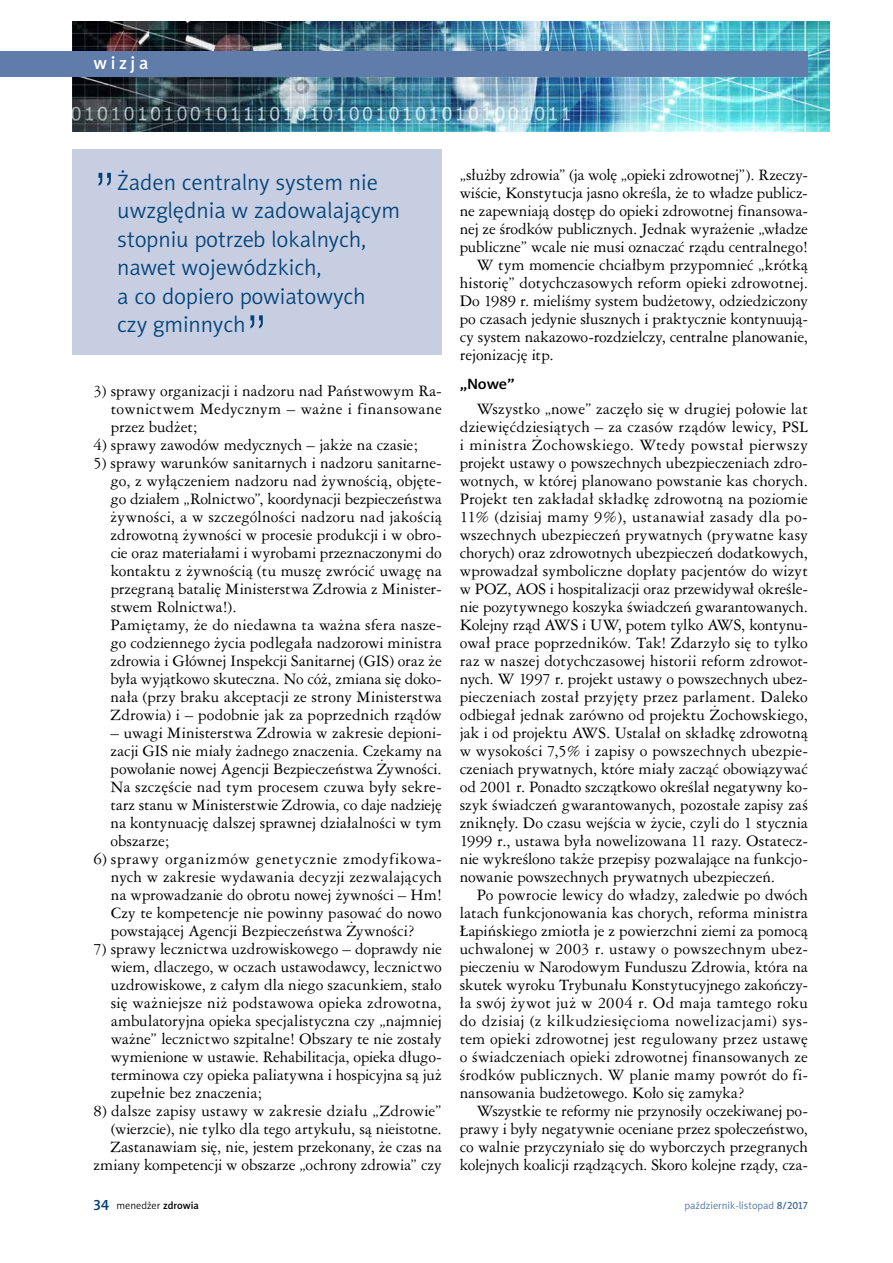
<style>
.page{position:relative;width:893px;height:1263px;background:#fff}
.page>*{position:absolute;margin:0;border:0;box-sizing:border-box;transform-origin:0 0}
.t1{font:52.5px "Swis 721 Lt PL";color:#004177}
.t2{font:22.5px/28.5px "Naomi Sans EFN Light";color:#004177}
.t3{font:18px "Naomi Sans EFN Medium";letter-spacing:.2em;color:#fff}
.t4{font:15px/18px "Ameri Garmnd PL";color:#000;text-align:justify}
.t5{font:15px "Naomi Sans EFN Medium";color:#000;scale:1.1 1}
.t6{font:10.5px "Naomi Sans EFN Light";color:#456b9c}
.t7{font:10.5px "Naomi Sans EFN Light";color:#000}
.s1{font-family:"Naomi Sans EFN Medium";font-size:15px;color:#004177}
.s2{font-family:"Naomi Sans EFN Medium"}
</style>
<div class="page">
<div style="left:72px;top:149px;width:370px;height:206px;background:#c7cee2"></div>
<img style="left:72px;top:21px;width:757px;height:111px">
<div style="left:0;top:51px;width:808px;height:26px;background:#607caa"></div>
<p class="t3" style="left:94px;top:52px;width:56px">wizja</p>
<h1 class="t1" style="left:94px;top:159px;width:24px">”</h1>
<h2 class="t2" style="left:117px;top:168px;width:284px">Żaden centralny system nie uwzględnia w zadowalającym stopniu potrzeb lokalnych, nawet wojewódzkich,<br>a co dopiero powiatowych czy gminnych</h2>
<h1 class="t1" style="left:245px;top:302px;width:24px">”</h1>
<p class="t4" style="left:111px;top:381px;width:332px;text-indent:-17px">3) sprawy organizacji i nadzoru nad Państwowym Ra&shy;townictwem Medycznym – ważne i finansowane przez budżet;</p>
<p class="t4" style="left:94px;top:435px;width:326px">4) sprawy zawodów medycznych – jakże na czasie;</p>
<p class="t4" style="left:111px;top:453px;width:333px;text-align:left;text-indent:-17px">5) sprawy warunków sanitarnych i nadzoru sanitarne&shy;go, z wyłączeniem nadzoru nad żywnością, objęte&shy;go działem „Rolnictwo”, koordynacji bezpieczeństwa żywności, a w szczególności nadzoru nad jakością zdrowotną żywności w procesie produkcji i w obro&shy;cie oraz materiałami i wyrobami przeznaczonymi do kontaktu z żywnością (tu muszę zwrócić uwagę na przegraną batalię Ministerstwa Zdrowia z Minister&shy;stwem Rolnictwa!).<br>Pamiętamy, że do niedawna ta ważna sfera nasze&shy;go codziennego życia podlegała nadzorowi ministra zdrowia i Głównej Inspekcji Sanitarnej (GIS) oraz że była wyjątkowo skuteczna. No cóż, zmiana się doko&shy;nała (przy braku akceptacji ze strony Ministerstwa Zdrowia) i – podobnie jak za poprzednich rządów</p>
<p class="t4" style="left:111px;top:723px;width:333px">– uwagi Ministerstwa Zdrowia w zakresie depioni&shy;zacji GIS nie miały żadnego znaczenia. Czekamy na powołanie nowej Agencji Bezpieczeństwa Żywności.<br>Na szczęście nad tym procesem czuwa były sekre&shy;tarz stanu w Ministerstwie Zdrowia, co daje nadzieję na kontynuację dalszej sprawnej działalności w tym obszarze;</p>
<p class="t4" style="left:111px;top:849px;width:332px;text-indent:-17px">6) sprawy organizmów genetycznie zmodyfikowa&shy;nych w zakresie wydawania decyzji zezwalających na wprowadzanie do obrotu nowej żywności – Hm!<br>Czy te kompetencje nie powinny pasować do nowo powstającej Agencji Bezpieczeństwa Żywności?</p>
<p class="t4" style="left:111px;top:939px;width:333px;text-indent:-17px">7) sprawy lecznictwa uzdrowiskowego – doprawdy nie wiem, dlaczego, w oczach ustawodawcy, lecznictwo uzdrowiskowe, z całym dla niego szacunkiem, stało się ważniejsze niż podstawowa opieka zdrowotna, ambulatoryjna opieka specjalistyczna czy „najmniej ważne” lecznictwo szpitalne! Obszary te nie zostały wymienione w ustawie. Rehabilitacja, opieka długo&shy;terminowa czy opieka paliatywna i hospicyjna są już zupełnie bez znaczenia;</p>
<p class="t4" style="left:94px;top:1101px;width:350px;text-align:right">8) dalsze zapisy ustawy w zakresie działu „Zdrowie” (wierzcie), nie tylko dla tego artykułu, są nieistotne.<br>Zastanawiam się, nie, jestem przekonany, że czas na zmiany kompetencji w obszarze „ochrony zdrowia” czy</p>
<p class="t4" style="left:460px;top:165px;width:350px">„służby zdrowia” (ja wolę „opieki zdrowotnej”). Rzeczy-</p>
<p class="t4" style="left:460px;top:183px;width:350px">wiście, Konstytucja jasno określa, że to władze publicz-</p>
<p class="t4" style="left:460px;top:201px;width:350px">ne zapewniają dostęp do opieki zdrowotnej finansowa-</p>
<p class="t4" style="left:460px;top:219px;width:350px">nej ze środków publicznych. Jednak wyrażenie „władze</p>
<p class="t4" style="left:460px;top:237px;width:350px">publiczne” wcale nie musi oznaczać rządu centralnego!</p>
<p class="t4" style="left:477px;top:255px;width:333px">W tym momencie chciałbym przypomnieć „krótką</p>
<p class="t4" style="left:460px;top:273px;width:350px">historię” dotychczasowych reform opieki zdrowotnej.</p>
<p class="t4" style="left:460px;top:291px;width:350px">Do 1989 r. mieliśmy system budżetowy, odziedziczony</p>
<p class="t4" style="left:460px;top:309px;width:350px">po czasach jedynie słusznych i praktycznie kontynuują-</p>
<p class="t4" style="left:460px;top:327px;width:350px">cy system nakazowo-rozdzielczy, centralne planowanie,</p>
<p class="t4" style="left:460px;top:345px;width:95px">rejonizację itp.</p>
<p class="t5" style="left:460px;top:375px;width:51px">„Nowe”</p>
<p class="t4" style="left:460px;top:399px;width:350px;text-indent:17px">Wszystko „nowe” zaczęło się w drugiej połowie lat dziewięćdziesiątych – za czasów rządów lewicy, PSL i ministra Żochowskiego. Wtedy powstał pierwszy projekt ustawy o powszechnych ubezpieczeniach zdro&shy;wotnych, w której planowano powstanie kas chorych.<br>Projekt ten zakładał składkę zdrowotną na poziomie 11% (dzisiaj mamy 9%), ustanawiał zasady dla po&shy;wszechnych ubezpieczeń prywatnych (prywatne kasy chorych) oraz zdrowotnych ubezpieczeń dodatkowych, wprowadzał symboliczne dopłaty pacjentów do wizyt w POZ, AOS i hospitalizacji oraz przewidywał określe&shy;nie pozytywnego koszyka świadczeń gwarantowanych.<br>Kolejny rząd AWS i UW, potem tylko AWS, kontynu&shy;ował prace poprzedników. Tak! Zdarzyło się to tylko raz w naszej dotychczasowej historii reform zdrowot&shy;nych. W 1997 r. projekt ustawy o powszechnych ubez&shy;pieczeniach został przyjęty przez parlament. Daleko odbiegał jednak zarówno od projektu Żochowskiego, jak i od projektu AWS. Ustalał on składkę zdrowotną w wysokości 7,5% i zapisy o powszechnych ubezpie&shy;czeniach prywatnych, które miały zacząć obowiązywać od 2001 r. Ponadto szczątkowo określał negatywny ko&shy;szyk świadczeń gwarantowanych, pozostałe zapisy zaś zniknęły. Do czasu wejścia w życie, czyli do 1 stycznia 1999 r., ustawa była nowelizowana 11 razy. Ostatecz&shy;nie wykreślono także przepisy pozwalające na funkcjo&shy;nowanie powszechnych prywatnych ubezpieczeń.</p>
<p class="t4" style="left:460px;top:885px;width:350px;text-indent:17px">Po powrocie lewicy do władzy, zaledwie po dwóch latach funkcjonowania kas chorych, reforma ministra Łapińskiego zmiotła je z powierzchni ziemi za pomocą uchwalonej w 2003 r. ustawy o powszechnym ubez&shy;pieczeniu w Narodowym Funduszu Zdrowia, która na skutek wyroku Trybunału Konstytucyjnego zakończy&shy;ła swój żywot już w 2004 r. Od maja tamtego roku do dzisiaj (z kilkudziesięcioma nowelizacjami) sys&shy;tem opieki zdrowotnej jest regulowany przez ustawę o świadczeniach opieki zdrowotnej finansowanych ze środków publicznych. W planie mamy powrót do fi&shy;nansowania budżetowego. Koło się zamyka?</p>
<p class="t4" style="left:460px;top:1101px;width:350px;text-indent:17px">Wszystkie te reformy nie przynosiły oczekiwanej po&shy;prawy i były negatywnie oceniane przez społeczeństwo, co walnie przyczyniało się do wyborczych przegranych kolejnych koalicji rządzących. Skoro kolejne rządy, cza-</p>
<p class="t7" style="left:94px;top:1199px;width:107px"><span class="s1">34</span> menedżer <span class="s2">zdrowia</span></p>
<p class="t6" style="left:685px;top:1199px;width:125px">październik-listopad <span class="s2">8/2017</span></p>
</div>
